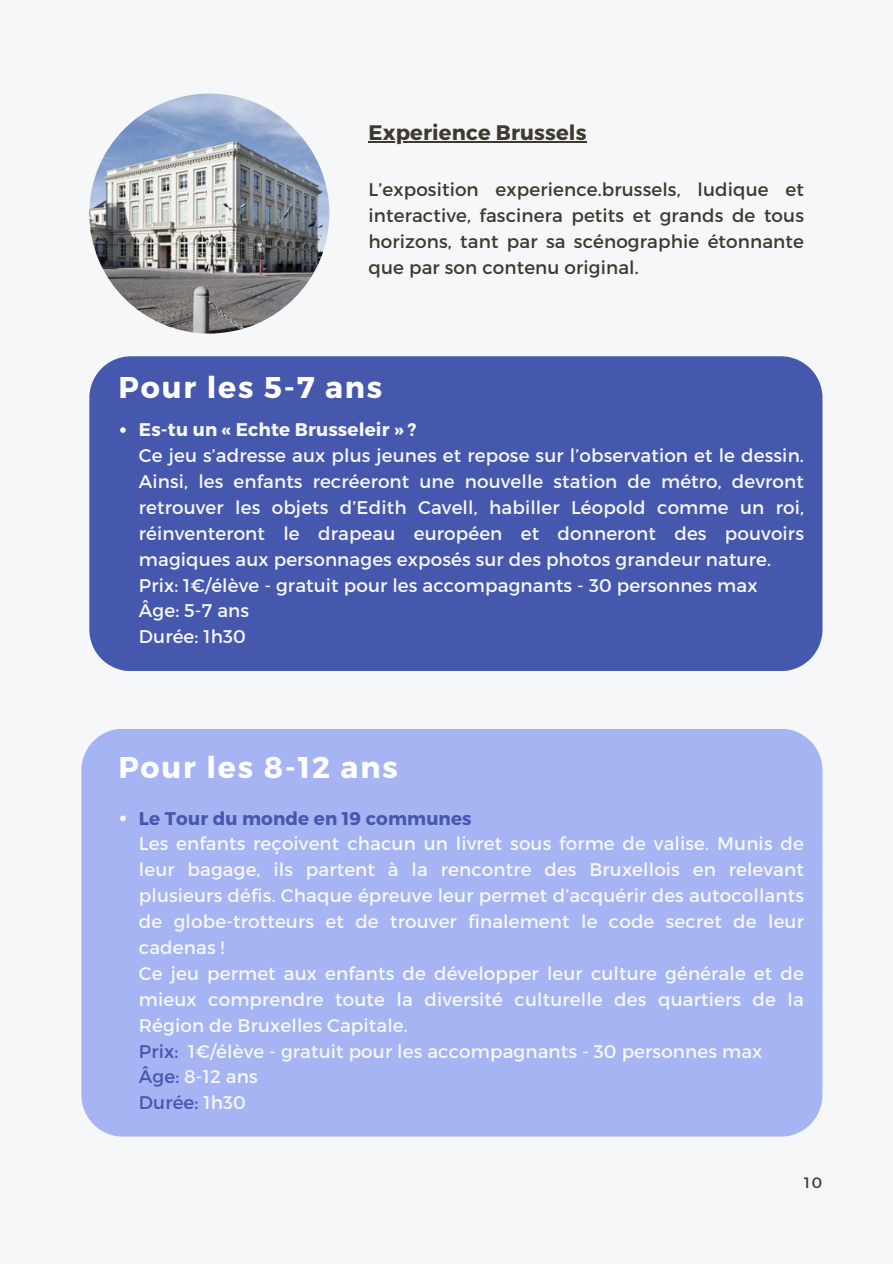
<style>
.page{position:relative;width:893px;height:1264px;background:#fff}
.page>*{position:absolute;margin:0;border:0;box-sizing:border-box;transform-origin:0 0}
.t1{font:700 30px "Montserrat";letter-spacing:.06em;color:#fefefe}
.t2{font:700 21px "Montserrat";letter-spacing:.01em;color:#3e3a2f}
.t3{font:18.3px/25.8px "Montserrat";letter-spacing:.01em;color:#f6f7f9;text-align:justify}
.t4{font:18.3px/25.8px "Montserrat";letter-spacing:.01em;color:#3e3a2f;text-align:justify}
.t5{font:700 18.3px "Montserrat";letter-spacing:.01em;color:#f6f7f9}
.t6{font:700 18.3px "Montserrat";letter-spacing:.01em;color:#4658ad}
.t7{font:18.3px "Montserrat";letter-spacing:.01em;color:#4658ad}
.t8{font:15px "Montserrat";color:#3e3a2f}
.s1{color:#4658ad}
.s2{color:#f6f7f9}
</style>
<div class="page">
<div style="left:0;top:0;width:892px;height:1263px;background:#f6f7f9"></div>
<img style="left:89px;top:94px;width:240px;height:239px;border-radius:50%">
<div style="left:89px;top:356px;width:733px;height:315px;background:#4658ad"></div>
<div style="left:81px;top:729px;width:741px;height:407px;background:#a6b4f4"></div>
<svg style="left:120px;top:427px;width:6px;height:6px"></svg>
<svg style="left:120px;top:815px;width:6px;height:6px"></svg>
<hr style="left:368px;top:141px;width:218px;height:1px;background:#3e3a2f">
<p class="t2" style="left:368px;top:119px;width:220px">Experience Brussels</p>
<h1 class="t4" style="left:368px;top:176px;width:437px">L’exposition experience.brussels, ludique et interactive, fascinera petits et grands de tous horizons, tant par sa scénographie étonnante que par son contenu original.</h1>
<h2 class="t1" style="left:119px;top:368px;width:265px">Pour les 5-7 ans</h2>
<h1 class="t5" style="left:139px;top:418px;width:279px">Es-tu un « Echte Brusseleir » ?</h1>
<p class="t3" style="left:139px;top:442px;width:666px">Ce jeu s’adresse aux plus jeunes et repose sur l’observation et le dessin.<br>Ainsi, les enfants recréeront une nouvelle station de métro, devront retrouver les objets d’Edith Cavell, habiller Léopold comme un roi, réinventeront le drapeau européen et donneront des pouvoirs magiques aux personnages exposés sur des photos grandeur nature.</p>
<p class="t3" style="left:139px;top:571px;width:620px">Prix: 1€/élève - gratuit pour les accompagnants - 30 personnes max</p>
<p class="t3" style="left:139px;top:597px;width:112px">Âge: 5-7 ans</p>
<p class="t3" style="left:139px;top:623px;width:108px">Durée: 1h30</p>
<p class="t1" style="left:118px;top:747px;width:281px">Pour les 8-12 ans</p>
<p class="t6" style="left:139px;top:806px;width:334px">Le Tour du monde en 19 communes</p>
<p class="t3" style="left:139px;top:830px;width:666px">Les enfants reçoivent chacun un livret sous forme de valise. Munis de leur bagage, ils partent à la rencontre des Bruxellois en relevant plusieurs défis. Chaque épreuve leur permet d’acquérir des autocollants de globe-trotteurs et de trouver finalement le code secret de leur cadenas !</p>
<p class="t3" style="left:139px;top:959px;width:666px">Ce jeu permet aux enfants de développer leur culture générale et de mieux comprendre toute la diversité culturelle des quartiers de la Région de Bruxelles Capitale.</p>
<p class="t7" style="left:139px;top:1039px;width:41px">Prix:</p>
<p class="t3" style="left:139px;top:1037px;width:625px;text-indent:49px">1€/élève - gratuit pour les accompagnants - 30 personnes max<br><span class="s1">Âge:</span> 8-12 ans</p>
<p class="t7" style="left:139px;top:1090px;width:108px">Durée: <span class="s2">1h30</span></p>
<p class="t8" style="left:804px;top:1172px;width:20px">10</p>
</div>
